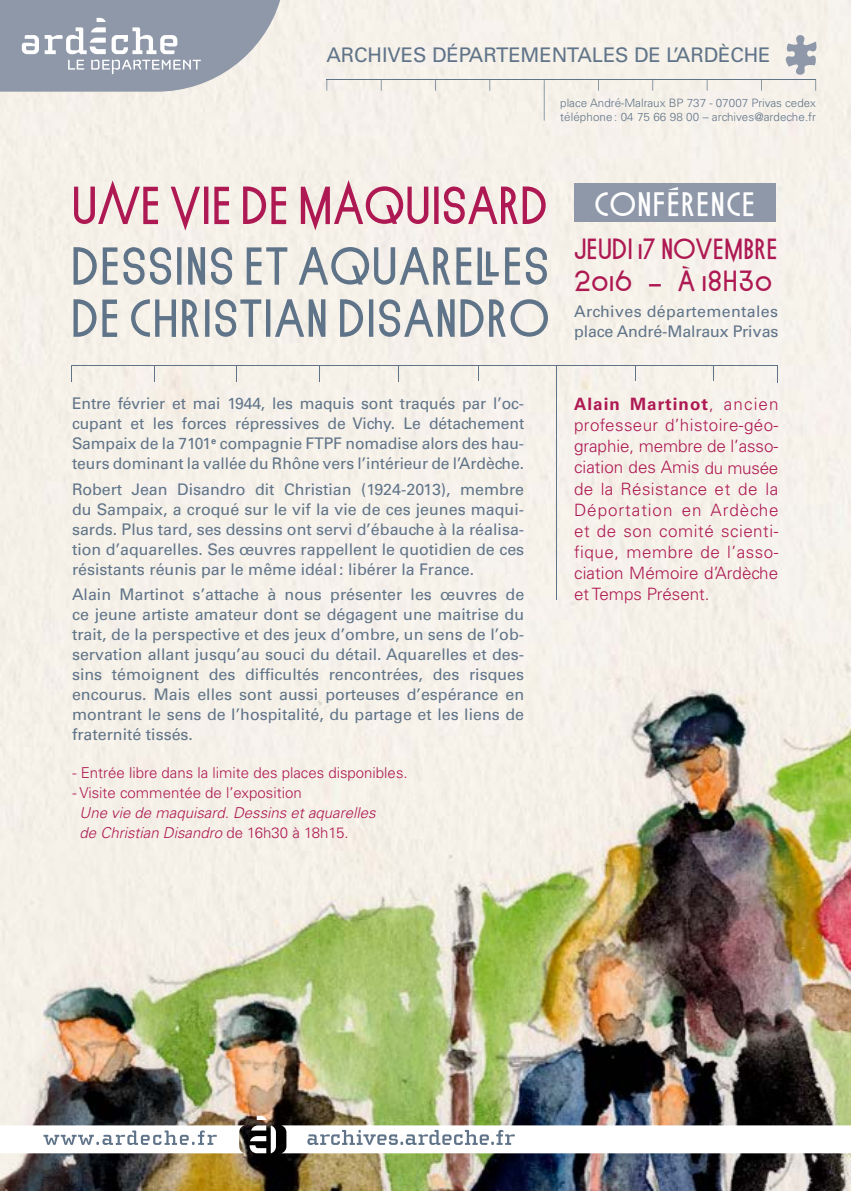
<style>
.page{position:relative;width:851px;height:1191px;background:#fff}
.page>*{position:absolute;margin:0;border:0;box-sizing:border-box;transform-origin:0 0}
.t1{font:58.4px/52.2px "Lineal";letter-spacing:.01em;color:#607489}
.t2{font:58.4px "Lineal";color:#ae1953}
.t3{font:32px/32px "Lineal";color:#ae1953}
.t4{font:500 20.2px "Univers CE";letter-spacing:-.005em;color:#607489}
.t5{font:300 17px/21px "Univers";letter-spacing:.005em;color:#ae1953;text-align:justify}
.t6{font:700 17px "Univers CE";letter-spacing:.065em;color:#ae1953}
.t7{font:16px/20px "Univers";color:#607489;text-align:justify}
.t8{font:300 15px "Univers";color:#ae1953}
.t9{font:italic 300 15px/20px "Univers";color:#ae1953}
.t10{font:300 11.6px/13.8px "Univers CE";color:#607489}
.s1{font-size:37.2px;color:#fff}
.s2{font-style:normal}
.s3{font-family:"Univers";font-weight:300}
</style>
<div class="page">
<img style="left:0;top:0;width:850px;height:1191px">
<img style="left:0;top:1115px;width:850px;height:38px">
<hr style="left:71px;top:365px;width:707px;height:1px;background:#607489">
<svg style="left:154px;top:366px;width:1px;height:15px"></svg>
<svg style="left:235px;top:366px;width:1px;height:16px"></svg>
<svg style="left:318px;top:366px;width:1px;height:16px"></svg>
<svg style="left:398px;top:366px;width:1px;height:16px"></svg>
<svg style="left:478px;top:366px;width:1px;height:14px"></svg>
<hr style="left:556px;top:365px;width:1px;height:235px;background:#607489">
<svg style="left:634px;top:366px;width:1px;height:15px"></svg>
<svg style="left:712px;top:366px;width:1px;height:15px"></svg>
<svg style="left:777px;top:366px;width:1px;height:16px"></svg>
<svg style="left:71px;top:366px;width:1px;height:16px"></svg>
<svg style="left:0;top:0;width:283px;height:92px;background:#a3abb7"></svg>
<div style="left:574px;top:183px;width:201px;height:38px;background:#8e98a9"></div>
<hr style="left:326px;top:79px;width:490px;height:1px;background:#607489">
<svg style="left:785px;top:35px;width:31px;height:56px;background:#cacccf"></svg>
<hr style="left:543px;top:79px;width:1px;height:42px;background:#607489">
<p class="t4" style="left:326px;top:44px;width:445px">ARCHIVES DÉPARTEMENTALES DE L’ARDÈCHE</p>
<p class="t10" style="left:560px;top:96px;width:257px">place André-Malraux BP 737 - 07007 Privas cedex téléphone : 04 75 66 98 00 – archives@ardeche.fr</p>
<h1 class="t2" style="left:71px;top:178px;width:685px">UNe Vie de mAquisard <span class="s1">conférence</span></h1>
<h1 class="t1" style="left:71px;top:240px;width:479px">Dessins et aquareles deChristian Disandro</h1>
<p class="t7" style="left:72px;top:393px;width:453px">Entre février et mai 1944, les maquis sont traqués par l’oc&shy;cupant et les forces répressives de Vichy. Le détachement Sampaix de la 7101<sup>e</sup> compagnie FTPF nomadise alors des hau&shy;teurs dominant la vallée du Rhône vers l’intérieur de l’Ardèche.</p>
<p class="t7" style="left:72px;top:479px;width:453px">Robert Jean Disandro dit Christian (1924‑2013), membre du Sampaix, a croqué sur le vif la vie de ces jeunes maqui&shy;sards. Plus tard, ses dessins ont servi d’ébauche à la réalisa&shy;tion d’aquarelles. Ses œuvres rappellent le quotidien de ces résistants réunis par le même idéal: libérer la France.</p>
<p class="t7" style="left:72px;top:585px;width:453px">Alain Martinot s’attache à nous présenter les œuvres de ce jeune artiste amateur dont se dégagent une maitrise du trait, de la perspective et des jeux d’ombre, un sens de l’ob&shy;servation allant jusqu’au souci du détail. Aquarelles et des&shy;sins témoignent des difficultés rencontrées, des risques encourus. Mais elles sont aussi porteuses d’espérance en montrant le sens de l’hospitalité, du partage et les liens de fraternité tissés.</p>
<p class="t8" style="left:72px;top:763px;width:337px">- Entrée libre dans la limite des places disponibles.</p>
<p class="t8" style="left:72px;top:783px;width:231px">- Visite commentée de l’exposition</p>
<p class="t9" style="left:80px;top:802px;width:297px">Une vie de maquisard. Dessins et aquarelles de Christian Disandro <span class="s2">de 16h30 à 18h15.</span></p>
<h2 class="t3" style="left:574px;top:232px;width:205px">Jeudi 17 novembre<br>2016 _ à 18h30</h2>
<p class="t7" style="left:574px;top:301px;width:206px">Archives départementales place André-Malraux Privas</p>
<p class="t6" style="left:574px;top:394px;width:206px">Alain Martinot<span class="s3">, ancien</span></p>
<p class="t5" style="left:574px;top:415px;width:206px">professeur d’histoire-géo&shy;graphie, membre de l’asso&shy;ciation des Amis du musée de la Résistance et de la Déportation en Ardèche et de son comité scienti&shy;fique, membre de l’asso&shy;ciation Mémoire d’Ardèche et Temps Présent.</p>
</div>
